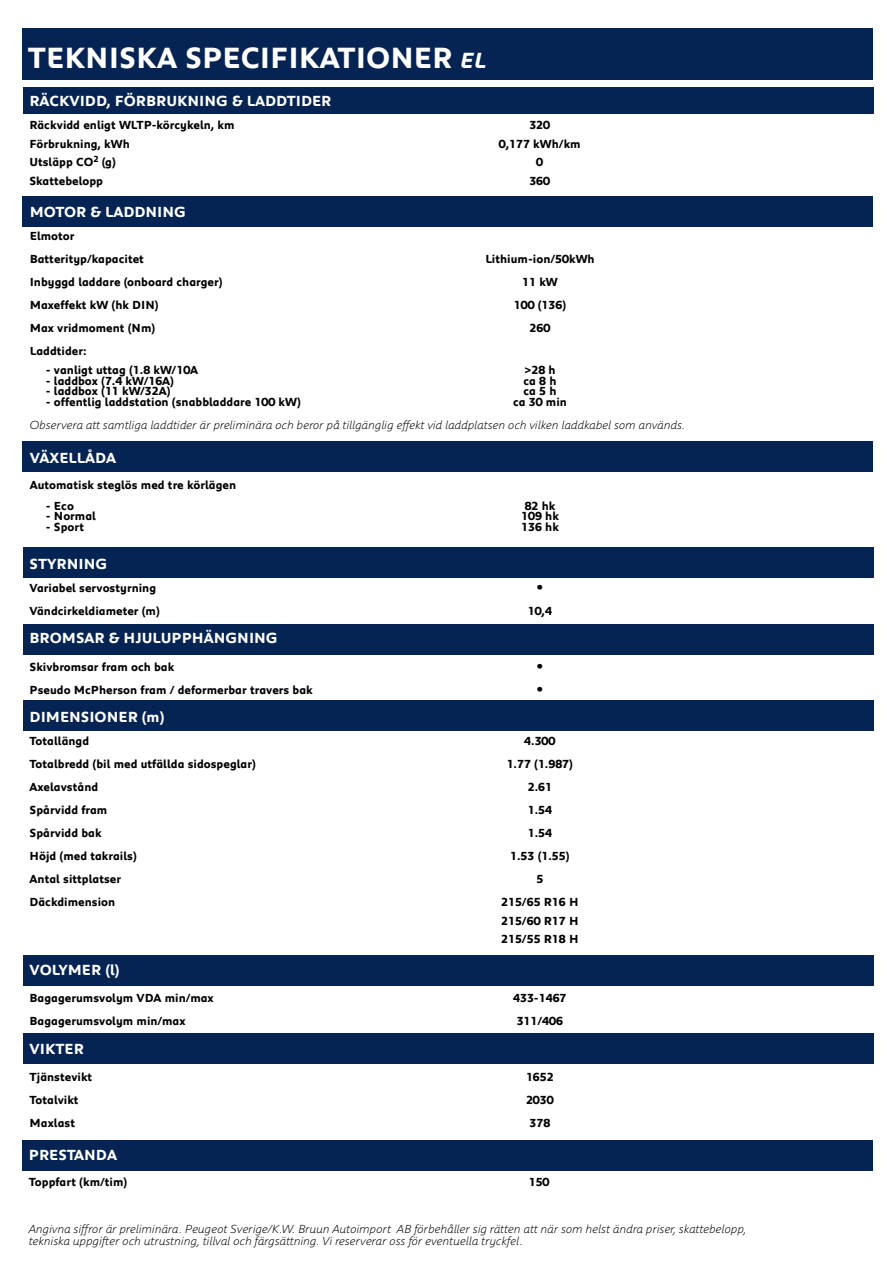
<style>
.page{position:relative;width:893px;height:1263px;background:#fff}
.page>*{position:absolute;margin:0;border:0;box-sizing:border-box;transform-origin:0 0}
.t1{font:700 30px "Peugeot";color:#fff}
.t2{font:700 15px "Peugeot";color:#fff}
.t3{font:700 15px "Peugeot";color:#000}
.t4{font:700 12px/18.5px "Peugeot";color:#000}
.t5{font:italic 300 12px/12px "Peugeot";color:#000}
.s1{font-style:italic;font-size:22.5px}
</style>
<div class="page">
<div style="left:23px;top:29px;width:850px;height:51px;background:#052453"></div>
<div style="left:23px;top:197px;width:850px;height:30px;background:#052453"></div>
<div style="left:24px;top:87px;width:850px;height:27px;background:#052453"></div>
<div style="left:23px;top:442px;width:850px;height:30px;background:#052453"></div>
<div style="left:23px;top:547px;width:851px;height:31px;background:#052453"></div>
<div style="left:23px;top:624px;width:851px;height:30px;background:#052453"></div>
<div style="left:23px;top:701px;width:851px;height:30px;background:#052453"></div>
<div style="left:23px;top:956px;width:851px;height:30px;background:#052453"></div>
<div style="left:23px;top:1033px;width:851px;height:30px;background:#052453"></div>
<div style="left:23px;top:1141px;width:850px;height:30px;background:#052453"></div>
<h1 class="t1" style="left:28px;top:37px;width:460px">TEKNISKA SPECIFIKATIONER <span class="s1">EL</span></h1>
<p class="t2" style="left:29px;top:91px;width:303px">RÄCKVIDD, FÖRBRUKNING &amp; LADDTIDER</p>
<p class="t4" style="left:29px;top:115px;width:207px">Räckvidd enligt WLTP-körcykeln, km</p>
<p class="t4" style="left:529px;top:115px;width:22px">320</p>
<p class="t4" style="left:29px;top:134px;width:102px">Förbrukning, kWh</p>
<p class="t4" style="left:499px;top:134px;width:83px">0,177 kWh/km</p>
<p class="t4" style="left:29px;top:153px;width:88px">Utsläpp CO<sup>2</sup> (g)</p>
<p class="t4" style="left:536px;top:153px;width:8px">0</p>
<p class="t4" style="left:29px;top:171px;width:75px">Skattebelopp</p>
<p class="t4" style="left:529px;top:171px;width:22px">360</p>
<p class="t2" style="left:30px;top:201px;width:158px">MOTOR &amp; LADDNING</p>
<p class="t4" style="left:30px;top:224px;width:116px;line-height:23px">Elmotor<br>Batterityp/kapacitet</p>
<p class="t4" style="left:485px;top:249px;width:111px">Lithium-ion/50kWh</p>
<p class="t4" style="left:30px;top:272px;width:194px">Inbyggd laddare (onboard charger)</p>
<p class="t4" style="left:522px;top:272px;width:37px">11 kW</p>
<p class="t4" style="left:30px;top:295px;width:130px">Maxeffekt kW (hk DIN)</p>
<p class="t4" style="left:514px;top:295px;width:54px">100 (136)</p>
<p class="t4" style="left:30px;top:318px;width:127px">Max vridmoment (Nm)</p>
<p class="t4" style="left:530px;top:318px;width:22px">260</p>
<p class="t4" style="left:30px;top:341px;width:58px">Laddtider:</p>
<p class="t4" style="left:46px;top:360px;width:154px">- vanligt uttag (1.8 kW/10A</p>
<p class="t4" style="left:524px;top:360px;width:33px">&gt;28 h</p>
<p class="t4" style="left:46px;top:371px;width:130px">- laddbox (7.4 kW/16A)</p>
<p class="t4" style="left:523px;top:371px;width:35px">ca 8 h</p>
<p class="t4" style="left:46px;top:381px;width:126px">- laddbox (11 kW/32A)</p>
<p class="t4" style="left:523px;top:381px;width:35px">ca 5 h</p>
<p class="t4" style="left:46px;top:392px;width:257px">- offentlig laddstation (snabbladdare 100 kW)</p>
<p class="t4" style="left:513px;top:392px;width:55px">ca 30 min</p>
<p class="t5" style="left:30px;top:418px;width:657px">Observera att samtliga laddtider är preliminära och beror på tillgänglig effekt vid laddplatsen och vilken laddkabel som används.</p>
<p class="t2" style="left:30px;top:447px;width:88px">VÄXELLÅDA</p>
<p class="t4" style="left:30px;top:475px;width:208px">Automatisk steglös med tre körlägen</p>
<p class="t4" style="left:46px;top:496px;width:30px">- Eco</p>
<p class="t4" style="left:525px;top:496px;width:32px">82 hk</p>
<p class="t4" style="left:46px;top:506px;width:52px">- Normal</p>
<p class="t4" style="left:521px;top:506px;width:39px">109 hk</p>
<p class="t4" style="left:46px;top:517px;width:40px">- Sport</p>
<p class="t4" style="left:521px;top:517px;width:39px">136 hk</p>
<p class="t2" style="left:30px;top:553px;width:79px">STYRNING</p>
<p class="t4" style="left:30px;top:578px;width:128px">Variabel servostyrning</p>
<p class="t3" style="left:537px;top:576px;width:8px">•</p>
<p class="t4" style="left:30px;top:601px;width:132px">Vändcirkeldiameter (m)</p>
<p class="t4" style="left:528px;top:601px;width:26px">10,4</p>
<p class="t2" style="left:30px;top:628px;width:250px">BROMSAR &amp; HJULUPPHÄNGNING</p>
<p class="t4" style="left:30px;top:657px;width:146px">Skivbromsar fram och bak</p>
<p class="t3" style="left:537px;top:655px;width:8px">•</p>
<p class="t4" style="left:30px;top:680px;width:285px">Pseudo McPherson fram / deformerbar travers bak</p>
<p class="t3" style="left:537px;top:678px;width:8px">•</p>
<p class="t2" style="left:30px;top:706px;width:136px">DIMENSIONER (m)</p>
<p class="t4" style="left:30px;top:731px;width:61px">Totallängd</p>
<p class="t4" style="left:524px;top:731px;width:33px">4.300</p>
<p class="t4" style="left:30px;top:754px;width:228px">Totalbredd (bil med utfällda sidospeglar)</p>
<p class="t4" style="left:507px;top:754px;width:68px">1.77 (1.987)</p>
<p class="t4" style="left:30px;top:777px;width:70px">Axelavstånd</p>
<p class="t4" style="left:528px;top:777px;width:26px">2.61</p>
<p class="t4" style="left:30px;top:800px;width:79px">Spårvidd fram</p>
<p class="t4" style="left:528px;top:800px;width:26px">1.54</p>
<p class="t4" style="left:30px;top:823px;width:74px">Spårvidd bak</p>
<p class="t4" style="left:528px;top:823px;width:26px">1.54</p>
<p class="t4" style="left:30px;top:846px;width:109px">Höjd (med takrails)</p>
<p class="t4" style="left:510px;top:846px;width:61px">1.53 (1.55)</p>
<p class="t4" style="left:30px;top:869px;width:93px">Antal sittplatser</p>
<p class="t4" style="left:536px;top:869px;width:8px">5</p>
<p class="t4" style="left:30px;top:892px;width:87px">Däckdimension</p>
<p class="t4" style="left:501px;top:892px;width:79px;text-align:justify">215/65 R16 H 215/60 R17 H 215/55 R18 H</p>
<p class="t2" style="left:30px;top:959px;width:92px">VOLYMER (l)</p>
<p class="t4" style="left:30px;top:988px;width:186px">Bagagerumsvolym VDA min/max</p>
<p class="t4" style="left:513px;top:988px;width:55px">433-1467</p>
<p class="t4" style="left:30px;top:1011px;width:157px">Bagagerumsvolym min/max</p>
<p class="t4" style="left:517px;top:1011px;width:48px">311/406</p>
<p class="t2" style="left:30px;top:1038px;width:56px">VIKTER</p>
<p class="t4" style="left:30px;top:1067px;width:64px">Tjänstevikt</p>
<p class="t4" style="left:526px;top:1067px;width:29px">1652</p>
<p class="t4" style="left:30px;top:1090px;width:51px">Totalvikt</p>
<p class="t4" style="left:526px;top:1090px;width:29px">2030</p>
<p class="t4" style="left:30px;top:1113px;width:47px">Maxlast</p>
<p class="t4" style="left:529px;top:1113px;width:22px">378</p>
<p class="t2" style="left:29px;top:1144px;width:90px">PRESTANDA</p>
<p class="t4" style="left:29px;top:1172px;width:100px">Toppfart (km/tim)</p>
<p class="t4" style="left:529px;top:1172px;width:22px">150</p>
<p class="t5" style="left:29px;top:1222px;width:719px">Angivna siffror är preliminära. Peugeot Sverige/K.W. Bruun Autoimport AB förbehåller sig rätten att när som helst ändra priser, skattebelopp, tekniska uppgifter och utrustning, tillval och färgsättning. Vi reserverar oss för eventuella tryckfel.</p>
</div>
